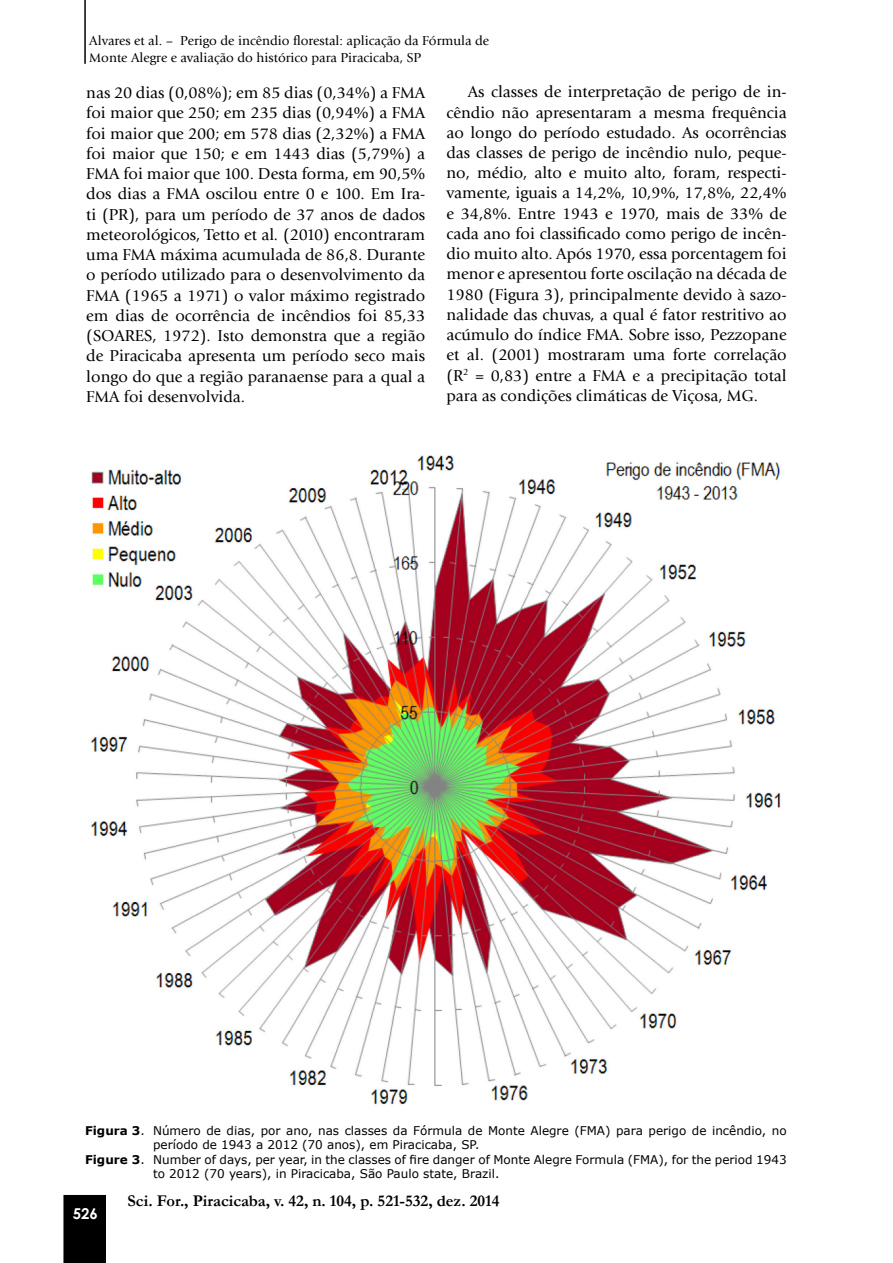
<style>
.page{position:relative;width:893px;height:1263px;background:#fff}
.page>*{position:absolute;margin:0;border:0;box-sizing:border-box;transform-origin:0 0}
.t1{font:16.5px/20.2px "Giovanni";color:#000;text-align:justify}
.t2{font:700 16.5px "Garamond";color:#000}
.t3{font:700 15px "Century Gothic";color:#fff}
.t4{font:13.5px/16.2px "Giovanni";color:#000}
.t5{font:12px "Verdana";color:#000}
.s1{font-style:italic}
.s2{font-weight:700}
</style>
<div class="page">
<div style="left:63px;top:1195px;width:43px;height:68px;background:#000"></div>
<hr style="left:84px;top:0;width:2px;height:64px;background:#000">
<img style="left:90px;top:455px;width:691px;height:650px">
<p class="t4" style="left:89px;top:33px;width:401px">Alvares et al. – Perigo de incêndio florestal: aplicação da Fórmula de<br>Monte Alegre e avaliação do histórico para Piracicaba, SP</p>
<p class="t1" style="left:86px;top:83px;width:340px">nas 20 dias (0,08%); em 85 dias (0,34%) a FMA foi maior que 250; em 235 dias (0,94%) a FMA foi maior que 200; em 578 dias (2,32%) a FMA foi maior que 150; e em 1443 dias (5,79%) a FMA foi maior que 100. Desta forma, em 90,5% dos dias a FMA oscilou entre 0 e 100. Em Ira&shy;ti (PR), para um período de 37 anos de dados meteorológicos, Tetto et al<span class="s1">.</span> (2010) encontraram uma FMA máxima acumulada de 86,8. Durante o período utilizado para o desenvolvimento da FMA (1965 a 1971) o valor máximo registrado em dias de ocorrência de incêndios foi 85,33 (SOARES, 1972). Isto demonstra que a região de Piracicaba apresenta um período seco mais longo do que a região paranaense para a qual a FMA foi desenvolvida.</p>
<p class="t1" style="left:446px;top:82px;width:342px;text-indent:21px">As classes de interpretação de perigo de in&shy;cêndio não apresentaram a mesma frequência ao longo do período estudado. As ocorrências das classes de perigo de incêndio nulo, peque&shy;no, médio, alto e muito alto, foram, respecti&shy;vamente, iguais a 14,2%, 10,9%, 17,8%, 22,4% e 34,8%. Entre 1943 e 1970, mais de 33% de cada ano foi classificado como perigo de incên&shy;dio muito alto. Após 1970, essa porcentagem foi menor e apresentou forte oscilação na década de 1980 (Figura 3), principalmente devido à sazo&shy;nalidade das chuvas, a qual é fator restritivo ao acúmulo do índice FMA. Sobre isso, Pezzopane et al. (2001) mostraram uma forte correlação (R<sup>2</sup> = 0,83) entre a FMA e a precipitação total para as condições climáticas de Viçosa, MG.</p>
<p class="t5" style="left:85px;top:1122px;width:703px"><span class="s2">Figura 3</span>. Número de dias, por ano, nas classes da Fórmula de Monte Alegre (FMA) para perigo de incêndio, no</p>
<p class="t5" style="left:153px;top:1136px;width:328px">período de 1943 a 2012 (70 anos), em Piracicaba, SP.</p>
<p class="t5" style="left:85px;top:1151px;width:703px"><span class="s2">Figure 3</span>. Number of days, per year, in the classes of fire danger of Monte Alegre Formula (FMA), for the period 1943</p>
<p class="t5" style="left:153px;top:1165px;width:348px">to 2012 (70 years), in Piracicaba, São Paulo state, Brazil.</p>
<p class="t3" style="left:73px;top:1202px;width:27px">526</p>
<p class="t2" style="left:128px;top:1189px;width:373px">Sci. For., Piracicaba, v. 42, n. 104, p. 521-532, dez. 2014</p>
</div>
